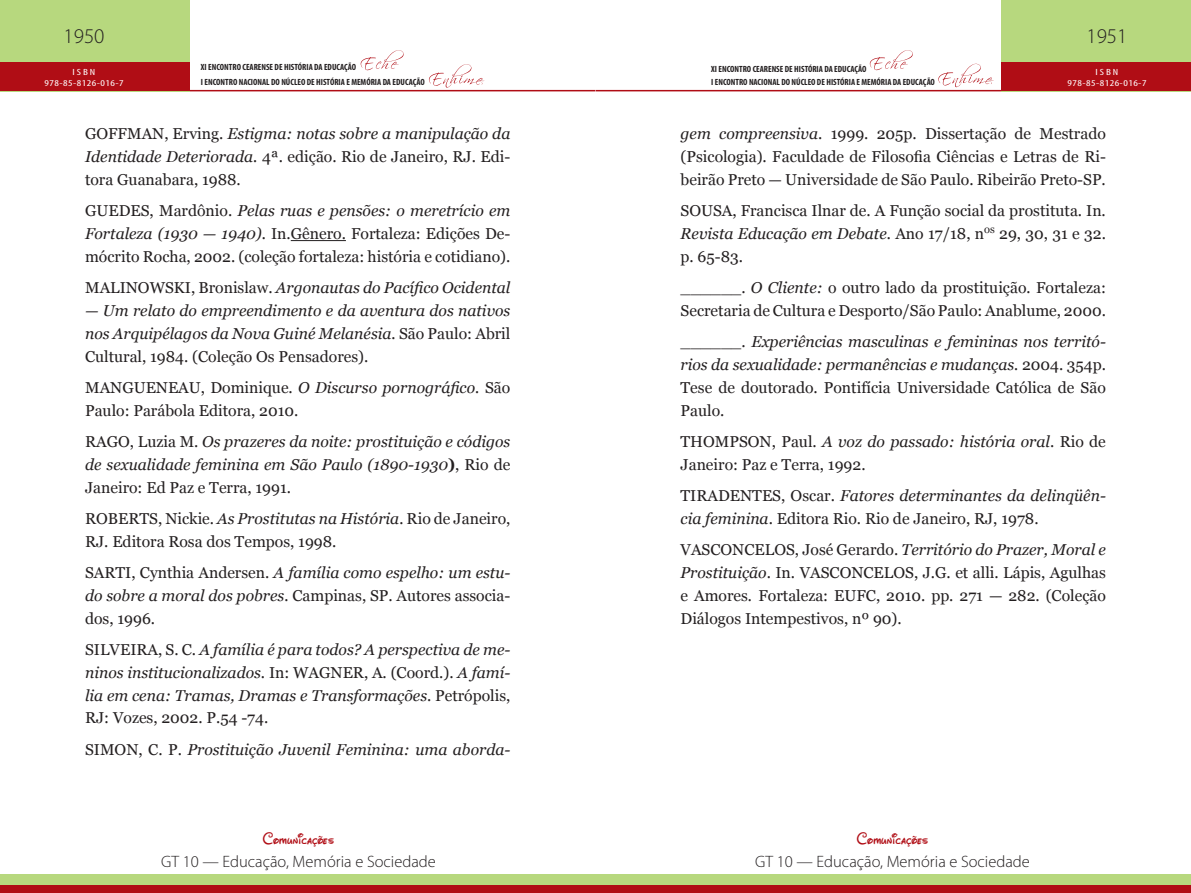
<style>
.page{position:relative;width:1191px;height:893px;background:#fff}
.page>*{position:absolute;margin:0;border:0;box-sizing:border-box;transform-origin:0 0}
.t1{font:300 21px "Myriad Pro";color:#231f20}
.t2{font:300 16.5px "Myriad Pro";color:#231f20}
.t3{font:16.5px "Waltograph";letter-spacing:.01em;color:#b00d15}
.t4{font:15.75px/22.8px "Georgia";color:#231f20;text-align:justify}
.t5{font:italic 15.75px/22.8px "Georgia";color:#231f20;text-align:justify}
.t6{font:700 condensed 9px/15px "Myriad Pro";color:#231f20}
.t7{font:condensed 9px/10.8px "Myriad Pro";letter-spacing:.04em;color:#fff;text-align:center;scale:1.3 1}
.s1{font-style:italic}
.s2{font-style:normal}
.s3{font-weight:700;font-style:normal}
</style>
<div class="page">
<hr style="left:189px;top:90px;width:406px;height:1px;background:#b00d15">
<hr style="left:595px;top:90px;width:407px;height:1px;background:#b00d15">
<div style="left:0;top:0;width:189px;height:91px;background:#b7d87e"></div>
<div style="left:1001px;top:0;width:190px;height:91px;background:#b7d87e"></div>
<div style="left:0;top:63px;width:189px;height:28px;background:#b00d15"></div>
<div style="left:1001px;top:63px;width:190px;height:28px;background:#b00d15"></div>
<svg style="left:361px;top:50px;width:43px;height:20px"></svg>
<svg style="left:869px;top:50px;width:43px;height:20px"></svg>
<svg style="left:429px;top:64px;width:55px;height:24px"></svg>
<svg style="left:938px;top:64px;width:55px;height:23px"></svg>
<div style="left:0;top:874px;width:595px;height:19px;background:#b7d87e"></div>
<div style="left:595px;top:874px;width:596px;height:19px;background:#b7d87e"></div>
<div style="left:0;top:885px;width:595px;height:8px;background:#b00d15"></div>
<div style="left:595px;top:885px;width:596px;height:8px;background:#b00d15"></div>
<hr style="left:291px;top:240px;width:55px;height:1px;background:#231f20">
<h1 class="t1" style="left:63px;top:24px;width:42px">1950</h1>
<h1 class="t1" style="left:1086px;top:24px;width:42px">1951</h1>
<p class="t6" style="left:201px;top:60px;width:225px">XI ENCONTRO CEARENSE DE HISTÓRIA DA EDUCAÇÃO<br>I ENCONTRO NACIONAL DO NÚCLEO DE HISTÓRIA E MEMÓRIA DA EDUCAÇÃO</p>
<p class="t6" style="left:711px;top:62px;width:225px;line-height:13.2px">XI ENCONTRO CEARENSE DE HISTÓRIA DA EDUCAÇÃO<br>I ENCONTRO NACIONAL DO NÚCLEO DE HISTÓRIA E MEMÓRIA DA EDUCAÇÃO</p>
<p class="t7" style="left:44px;top:66px;width:62px">ISBN<br>978-85-8126-016-7</p>
<p class="t7" style="left:1067px;top:66px;width:62px">ISBN<br>978-85-8126-016-7</p>
<p class="t4" style="left:85px;top:123px;width:427px">GOFFMAN, Erving. <span class="s1">Estigma: notas sobre a manipulação da Identidade Deteriorada.</span> 4ª. edição. Rio de Janeiro, RJ. Edi&shy;tora Guanabara, 1988.</p>
<p class="t4" style="left:85px;top:200px;width:427px">GUEDES, Mardônio. <span class="s1">Pelas ruas e pensões: o meretrício em Fortaleza (1930 — 1940).</span> In.Gênero. Fortaleza: Edições De&shy;mócrito Rocha, 2002. (coleção fortaleza: história e cotidiano).</p>
<p class="t5" style="left:85px;top:277px;width:427px"><span class="s2">MALINOWSKI, Bronislaw.</span> Argonautas do Pacífico Ocidental</p>
<p class="t5" style="left:85px;top:299px;width:427px">— Um relato do empreendimento e da aventura dos nativos nos Arquipélagos da Nova Guiné Melanésia. <span class="s2">São Paulo: Abril Cultural, 1984. (Coleção Os Pensadores).</span></p>
<p class="t4" style="left:85px;top:376px;width:427px">MANGUENEAU, Dominique. <span class="s1">O Discurso pornográfico.</span> São<br>Paulo: Parábola Editora, 2010.</p>
<p class="t5" style="left:85px;top:430px;width:427px"><span class="s2">RAGO, Luzia M.</span> Os prazeres da noite: prostituição e códigos de sexualidade feminina em São Paulo (1890-1930<span class="s3">)</span><span class="s2">, Rio de Janeiro: Ed Paz e Terra, 1991.</span></p>
<p class="t4" style="left:85px;top:507px;width:427px">ROBERTS, Nickie. <span class="s1">As Prostitutas na História.</span> Rio de Janeiro,<br>RJ. Editora Rosa dos Tempos, 1998.</p>
<p class="t4" style="left:85px;top:562px;width:427px">SARTI, Cynthia Andersen. <span class="s1">A família como espelho: um estu&shy;do sobre a moral dos pobres.</span> Campinas, SP. Autores associa&shy;dos, 1996.</p>
<p class="t5" style="left:85px;top:638px;width:427px"><span class="s2">SILVEIRA, S. C.</span> A família é para todos? A perspectiva de me&shy;ninos institucionalizados<span class="s2">. In: WAGNER, A. (Coord.).</span> A famí&shy;lia em cena: Tramas, Dramas e Transformações<span class="s2">. Petrópolis, RJ: Vozes, 2002. P.54 -74.</span></p>
<p class="t5" style="left:85px;top:738px;width:427px"><span class="s2">SIMON, C. P.</span> Prostituição Juvenil Feminina: uma aborda-</p>
<p class="t3" style="left:263px;top:826px;width:73px">Comunicações</p>
<p class="t2" style="left:161px;top:852px;width:276px">GT 10 — Educação, Memória e Sociedade</p>
<p class="t4" style="left:680px;top:123px;width:427px"><span class="s1">gem compreensiva</span>. 1999. 205p. Dissertação de Mestrado (Psicologia). Faculdade de Filosofia Ciências e Letras de Ri&shy;beirão Preto — Universidade de São Paulo. Ribeirão Preto-SP.</p>
<p class="t4" style="left:680px;top:200px;width:427px">SOUSA, Francisca Ilnar de. A Função social da prostituta. In.<br><span class="s1">Revista Educação em Debate.</span> Ano 17/18, n<sup>os</sup> 29, 30, 31 e 32. p. 65-83.</p>
<p class="t4" style="left:680px;top:277px;width:427px">______. <span class="s1">O Cliente:</span> o outro lado da prostituição<span class="s1">.</span> Fortaleza:<br>Secretaria de Cultura e Desporto/São Paulo: Anablume, 2000.</p>
<p class="t5" style="left:680px;top:331px;width:427px"><span class="s2">______.</span> Experiências masculinas e femininas nos territó&shy;rios da sexualidade: permanências e mudanças. <span class="s2">2004. 354p.<br>Tese de doutorado. Pontifícia Universidade Católica de São Paulo.</span></p>
<p class="t4" style="left:680px;top:431px;width:427px">THOMPSON, Paul. <span class="s1">A voz do passado: história oral</span>. Rio de<br>Janeiro: Paz e Terra, 1992.</p>
<p class="t4" style="left:680px;top:485px;width:427px">TIRADENTES, Oscar. <span class="s1">Fatores determinantes da delinqüên&shy;cia feminina</span>. Editora Rio. Rio de Janeiro, RJ, 1978.</p>
<p class="t4" style="left:680px;top:539px;width:427px">VASCONCELOS, José Gerardo. <span class="s1">Território do Prazer, Moral e Prostituição</span>. In. VASCONCELOS, J.G. et alli. Lápis, Agulhas e Amores<span class="s1">.</span> Fortaleza: EUFC, 2010. pp. 271 — 282. (Coleção Diálogos Intempestivos, nº 90).</p>
<p class="t3" style="left:857px;top:826px;width:73px">Comunicações</p>
<p class="t2" style="left:755px;top:852px;width:276px">GT 10 — Educação, Memória e Sociedade</p>
</div>
